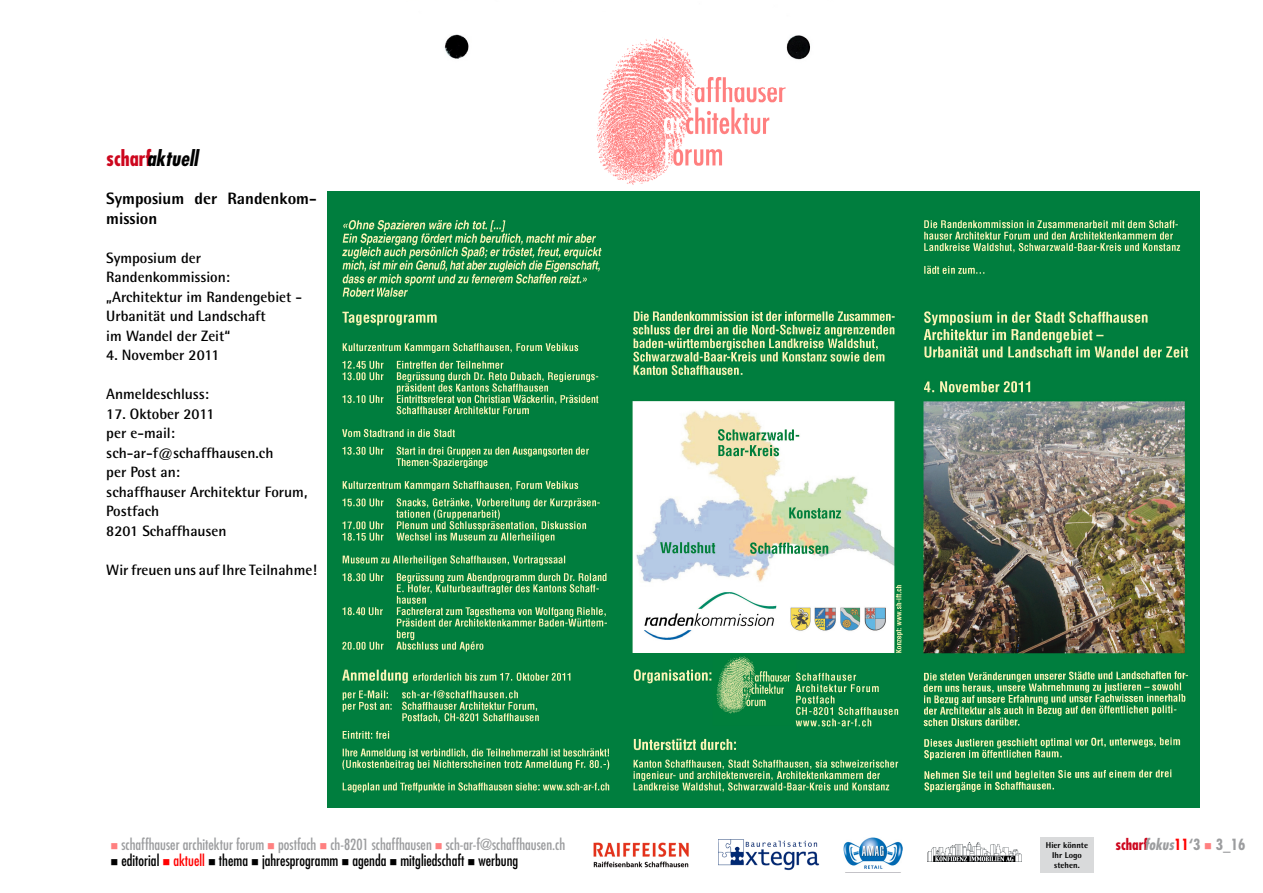
<style>
.page{position:relative;width:1263px;height:893px;background:#fff}
.page>*{position:absolute;margin:0;border:0;box-sizing:border-box;transform-origin:0 0}
.t1{font:italic 700 condensed 21px "Futura";color:#000}
.t2{font:800 16.5px/19.5px "Rotis Semi Sans";color:#000}
.t3{font:700 15px/19.5px "Rotis Semi Sans";color:#000}
.t4{font:condensed 15px "Futura";color:#9c9d9f}
.t5{font:condensed 15px "Futura";color:#000}
.t6{font:700 condensed 15px "Futura";color:#9c9d9f}
.t7{font:800 8.4px/10.1px "Rotis Semi Sans";color:#000}
.s1{font-style:normal;color:#cd071e}
.s2{color:#ff8080}
.s3{color:#cd071e}
.s4{font-style:italic}
.s5{color:#f00}
</style>
<div class="page">
<img style="left:444px;top:34px;width:367px;height:26px">
<img style="left:577px;top:34px;width:208px;height:151px">
<img style="left:928px;top:843px;width:94px;height:19px">
<img style="left:844px;top:837px;width:58px;height:36px">
<img style="left:593px;top:842px;width:96px;height:26px">
<img style="left:719px;top:840px;width:101px;height:30px">
<div style="left:1040px;top:837px;width:54px;height:35px;background:#d9dadb"></div>
<img style="left:328px;top:191px;width:871px;height:617px">
<h1 class="t1" style="left:106px;top:144px;width:93px"><span class="s1">scharf</span>aktuell</h1>
<p class="t2" style="left:106px;top:189px;width:212px">Symposium der Randenkom&shy;mission</p>
<p class="t3" style="left:106px;top:248px;width:197px">Symposium der<br>Randenkommission: „Architektur im Randengebiet -<br>Urbanität und Landschaft<br>im Wandel der Zeit“</p>
<p class="t3" style="left:106px;top:345px;width:115px">4. November 2011</p>
<p class="t3" style="left:106px;top:384px;width:104px">Anmeldeschluss:</p>
<p class="t3" style="left:106px;top:404px;width:202px">17. Oktober 2011<br>per e-mail: sch-ar-f@schaffhausen.ch<br>per Post an:<br>schaffhauser Architektur Forum,<br>Postfach<br>8201 Schaffhausen</p>
<p class="t3" style="left:106px;top:560px;width:212px">Wir freuen uns auf Ihre Teilnahme!</p>
<p class="t4" style="left:111px;top:835px;width:456px"><span class="s2">■</span> schaffhauser architektur forum <span class="s2">■</span> postfach <span class="s2">■</span> ch-8201 schaffhausen <span class="s2">■</span> sch-ar-f@schaffhausen.ch</p>
<p class="t7" style="left:1046px;top:840px;width:44px">Hier könnte</p>
<p class="t6" style="left:1115px;top:835px;width:131px"><span class="s3">schar</span><span class="s4">fokus</span><span class="s5">11</span>‘3 <span class="s2">■</span> 3_16</p>
<p class="t7" style="left:1052px;top:850px;width:31px">Ihr Logo stehen.</p>
<p class="t5" style="left:111px;top:851px;width:409px">■ editorial <span class="s5">■ aktuell</span> ■ thema ■ jahresprogramm ■ agenda ■ mitgliedschaft ■ werbung</p>
</div>
